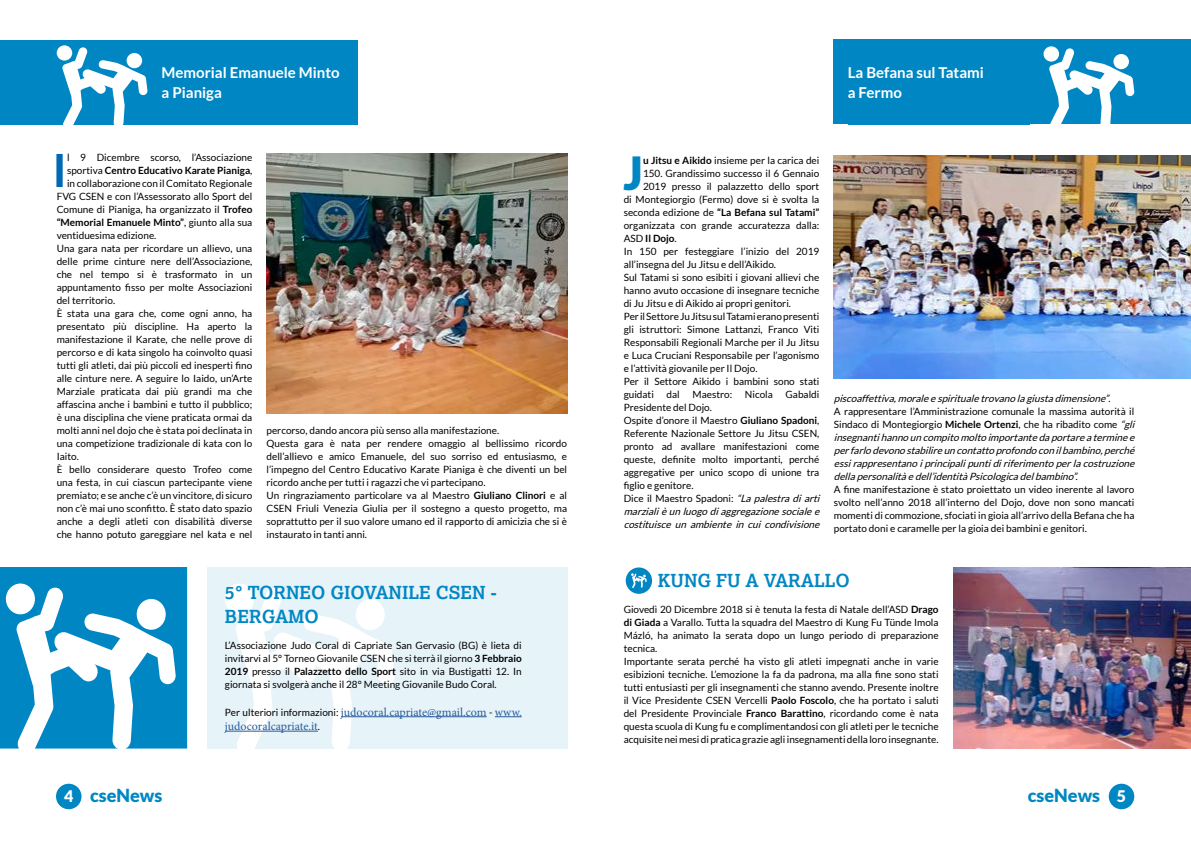
<style>
.page{position:relative;width:1191px;height:842px;background:#fff}
.page>*{position:absolute;margin:0;border:0;box-sizing:border-box;transform-origin:0 0}
.t1{font:700 46px "Lato";color:#0069b4}
.t2{font:900 45.7px "Lato";color:#0087c3}
.t3{font:700 18px/24px "Lexia Da Ma";color:#0087c3}
.t4{font:900 18px "Lato";color:#0087c3}
.t5{font:700 15px/20px "Lato";color:#fff}
.t6{font:12px/14.4px "Minion Pro";color:#275b9b}
.t7{font:10px/13px "Lato";color:#000}
.t8{font:italic 10px/13px "Lato";color:#000}
.t9{font:700 10px "Lato";color:#000}
.s1{font-weight:400}
.s2{font-weight:700}
.s3{font-family:"Lato";font-size:10px;color:#000}
.s4{font-style:italic}
.s5{font-style:normal}
.s6{font-weight:700;font-style:normal}
.s7{font-size:16px;color:#fff}
</style>
<div class="page">
<div style="left:0;top:40px;width:357px;height:85px;background:#0087c3"></div>
<svg style="left:57px;top:45px;width:15px;height:16px"></svg>
<svg style="left:62px;top:47px;width:86px;height:78px"></svg>
<div style="left:834px;top:40px;width:357px;height:84px;background:#0087c3"></div>
<svg style="left:1043px;top:46px;width:16px;height:16px"></svg>
<svg style="left:1048px;top:48px;width:86px;height:76px"></svg>
<img style="left:266px;top:153px;width:301px;height:260px">
<svg style="left:0;top:567px;width:187px;height:182px"></svg>
<div style="left:207px;top:567px;width:360px;height:182px;background:#e6f3f9"></div>
<div style="left:225px;top:583px;width:29px;height:32px;background:#fff;border-radius:50%"></div>
<svg style="left:235px;top:586px;width:160px;height:163px"></svg>
<hr style="left:341px;top:716px;width:146px;height:1px;background:#275b9b">
<svg style="left:495px;top:716px;width:27px;height:1px"></svg>
<hr style="left:225px;top:731px;width:93px;height:1px;background:#275b9b">
<img style="left:834px;top:156px;width:357px;height:222px">
<svg style="left:624px;top:566px;width:29px;height:29px"></svg>
<div style="left:623px;top:565px;width:31px;height:31px;border:2px solid #fff;border-radius:50%"></div>
<svg style="left:631px;top:573px;width:16px;height:15px"></svg>
<img style="left:953px;top:567px;width:238px;height:182px">
<div style="left:56px;top:784px;width:25px;height:25px;background:#0087c3;border-radius:50%"></div>
<div style="left:1108px;top:784px;width:26px;height:25px;background:#0087c3;border-radius:50%"></div>
<h3 class="t5" style="left:162px;top:62px;width:180px">Memorial Emanuele Minto a Pianiga</h3>
<h3 class="t5" style="left:848px;top:63px;width:138px">La Befana sul Tatami a Fermo</h3>
<h1 class="t1" style="left:53px;top:144px;width:16px">I</h1>
<p class="t7" style="left:67px;top:151px;width:187px">l 9 Dicembre scorso, l’Associazione</p>
<p class="t9" style="left:67px;top:165px;width:187px"><span class="s1">sportiva</span> Centro Educativo Karate Pianiga<span class="s1">,</span></p>
<p class="t7" style="left:67px;top:177px;width:187px">in collaborazione con il Comitato Regionale</p>
<p class="t7" style="left:57px;top:190px;width:197px">FVG CSEN e con l’Assessorato allo Sport del</p>
<p class="t7" style="left:57px;top:203px;width:197px">Comune di Pianiga, ha organizzato il <span class="s2">Trofeo</span></p>
<p class="t9" style="left:57px;top:217px;width:197px">“Memorial Emanuele Minto”<span class="s1">, giunto alla sua</span></p>
<p class="t7" style="left:57px;top:229px;width:101px">ventiduesima edizione.</p>
<p class="t7" style="left:57px;top:242px;width:197px">Una gara nata per ricordare un allievo, una</p>
<p class="t7" style="left:57px;top:255px;width:197px">delle prime cinture nere dell’Associazione,</p>
<p class="t7" style="left:57px;top:268px;width:197px">che nel tempo si è trasformato in un</p>
<p class="t7" style="left:57px;top:281px;width:197px">appuntamento fisso per molte Associazioni</p>
<p class="t7" style="left:57px;top:294px;width:60px">del territorio.</p>
<p class="t7" style="left:57px;top:307px;width:197px">È stata una gara che, come ogni anno, ha</p>
<p class="t7" style="left:57px;top:320px;width:197px">presentato più discipline. Ha aperto la</p>
<p class="t7" style="left:57px;top:333px;width:197px">manifestazione il Karate, che nelle prove di</p>
<p class="t7" style="left:57px;top:346px;width:197px">percorso e di kata singolo ha coinvolto quasi</p>
<p class="t7" style="left:57px;top:359px;width:197px">tutti gli atleti, dai più piccoli ed inesperti fino</p>
<p class="t7" style="left:57px;top:372px;width:197px">alle cinture nere. A seguire lo Iaido, un’Arte</p>
<p class="t7" style="left:57px;top:385px;width:197px">Marziale praticata dai più grandi ma che</p>
<p class="t7" style="left:57px;top:398px;width:197px">affascina anche i bambini e tutto il pubblico;</p>
<p class="t7" style="left:57px;top:411px;width:197px">è una disciplina che viene praticata ormai da</p>
<p class="t7" style="left:57px;top:424px;width:197px">molti anni nel dojo che è stata poi declinata in</p>
<p class="t7" style="left:57px;top:437px;width:197px">una competizione tradizionale di kata con lo</p>
<p class="t7" style="left:57px;top:450px;width:24px">Iaito.</p>
<p class="t7" style="left:57px;top:463px;width:197px">È bello considerare questo Trofeo come</p>
<p class="t7" style="left:57px;top:476px;width:197px">una festa, in cui ciascun partecipante viene</p>
<p class="t7" style="left:57px;top:489px;width:197px">premiato; e se anche c’è un vincitore, di sicuro</p>
<p class="t7" style="left:57px;top:502px;width:197px">non c’è mai uno sconfitto. È stato dato spazio</p>
<p class="t7" style="left:57px;top:515px;width:197px">anche a degli atleti con disabilità diverse</p>
<p class="t7" style="left:57px;top:528px;width:197px">che hanno potuto gareggiare nel kata e nel</p>
<p class="t7" style="left:266px;top:424px;width:302px">percorso, dando ancora più senso alla manifestazione.<br>Questa gara è nata per rendere omaggio al bellissimo ricordo dell’allievo e amico Emanuele, del suo sorriso ed entusiasmo, e l’impegno del Centro Educativo Karate Pianiga è che diventi un bel ricordo anche per tutti i ragazzi che vi partecipano.<br>Un ringraziamento particolare va al Maestro <span class="s2">Giuliano Clinori</span> e al CSEN Friuli Venezia Giulia per il sostegno a questo progetto, ma soprattutto per il suo valore umano ed il rapporto di amicizia che si è instaurato in tanti anni.</p>
<h3 class="t3" style="left:225px;top:581px;width:273px">5° TORNEO GIOVANILE CSEN -<br>BERGAMO</h3>
<p class="t7" style="left:225px;top:639px;width:298px;text-align:justify">L’Associazione Judo Coral di Capriate San Gervasio (BG) è lieta di invitarvi al 5° Torneo Giovanile CSEN che si terrà il giorno <span class="s2">3 Febbraio 2019</span> presso il <span class="s2">Palazzetto dello Sport</span> sito in via Bustigatti 12. In giornata si svolgerà anche il 28° Meeting Giovanile Budo Coral.</p>
<p class="t6" style="left:225px;top:704px;width:298px"><span class="s3">Per ulteriori informazioni:</span> judocoral.capriate@gmail.com <span class="s3">-</span> www. judocoralcapriate.it<span class="s3">.</span></p>
<h2 class="t2" style="left:623px;top:146px;width:21px">J</h2>
<p class="t7" style="left:643px;top:154px;width:178px"><span class="s2">u Jitsu e Aikido</span> insieme per la carica dei</p>
<p class="t7" style="left:643px;top:167px;width:178px">150. Grandissimo successo il 6 Gennaio</p>
<p class="t7" style="left:643px;top:180px;width:178px">2019 presso il palazzetto dello sport</p>
<p class="t7" style="left:623px;top:193px;width:197px">di Montegiorgio (Fermo) dove si è svolta la</p>
<p class="t9" style="left:623px;top:206px;width:197px"><span class="s1">seconda edizione de</span> “La Befana sul Tatami”</p>
<p class="t7" style="left:623px;top:219px;width:197px">organizzata con grande accuratezza dalla:</p>
<p class="t9" style="left:623px;top:232px;width:54px"><span class="s1">ASD</span> Il Dojo<span class="s1">.</span></p>
<p class="t7" style="left:623px;top:245px;width:197px">In 150 per festeggiare l’inizio del 2019</p>
<p class="t7" style="left:623px;top:258px;width:154px">all’insegna del Ju Jitsu e dell’Aikido.</p>
<p class="t7" style="left:623px;top:271px;width:197px">Sul Tatami si sono esibiti i giovani allievi che</p>
<p class="t7" style="left:623px;top:284px;width:197px">hanno avuto occasione di insegnare tecniche</p>
<p class="t7" style="left:623px;top:297px;width:169px">di Ju Jitsu e di Aikido ai propri genitori.</p>
<p class="t7" style="left:623px;top:310px;width:197px">Per il Settore Ju Jitsu sul Tatami erano presenti</p>
<p class="t7" style="left:623px;top:323px;width:197px">gli istruttori: Simone Lattanzi, Franco Viti</p>
<p class="t7" style="left:623px;top:336px;width:197px">Responsabili Regionali Marche per il Ju Jitsu</p>
<p class="t7" style="left:623px;top:349px;width:197px">e Luca Cruciani Responsabile per l’agonismo</p>
<p class="t7" style="left:623px;top:362px;width:135px">e l’attività giovanile per Il Dojo.</p>
<p class="t7" style="left:623px;top:375px;width:197px">Per il Settore Aikido i bambini sono stati</p>
<p class="t7" style="left:623px;top:388px;width:32px">guidati</p>
<p class="t7" style="left:666px;top:388px;width:15px">dal</p>
<p class="t7" style="left:692px;top:388px;width:41px">Maestro:</p>
<p class="t7" style="left:745px;top:388px;width:29px">Nicola</p>
<p class="t7" style="left:785px;top:388px;width:35px">Gabaldi</p>
<p class="t7" style="left:623px;top:401px;width:200px">Presidente del Dojo.<br>Ospite d’onore il Maestro <span class="s2">Giuliano Spadoni</span>, Referente Nazionale Settore Ju Jitsu CSEN, pronto ad avallare manifestazioni come queste, definite molto importanti, perché aggregative per unico scopo di unione tra figlio e genitore.<br>Dice il Maestro Spadoni: <span class="s4">“Lapalestradiarti marzialièun luogo diaggregazionesocialee costituisce un ambiente in cui condivisione</span></p>
<p class="t8" style="left:834px;top:392px;width:305px">piscoaffettiva,moraleespiritualetrovano lagiustadimensione”<span class="s5">.<br>A rappresentare l’Amministrazione comunale la massima autorità il Sindaco di Montegiorgio</span> <span class="s6">Michele Ortenzi</span><span class="s5">, che ha ribadito come</span> “gli insegnantihanno un compito molto importantedaportareaterminee perfarlo devono stabilireun contatto profondo con ilbambino,perché essirappresentano iprincipalipuntidiriferimento perlacostruzione dellapersonalitàedell’identitàPsicologicadelbambino”.</p>
<p class="t7" style="left:834px;top:483px;width:302px;text-align:justify">A fine manifestazione è stato proiettato un video inerente al lavoro svolto nell’anno 2018 all’interno del Dojo, dove non sono mancati momenti di commozione, sfociati in gioia all’arrivo della Befana che ha portato doni e caramelle per la gioia dei bambini e genitori.</p>
<h3 class="t3" style="left:658px;top:569px;width:193px">KUNG FU A VARALLO</h3>
<p class="t7" style="left:623px;top:603px;width:316px">Giovedì 20 Dicembre 2018 si è tenuta la festa di Natale dell’ASD <span class="s2">Drago di Giada</span> a Varallo. Tutta la squadra del Maestro di Kung Fu Tünde Imola Mázló, ha animato la serata dopo un lungo periodo di preparazione tecnica.<br>Importante serata perché ha visto gli atleti impegnati anche in varie esibizioni tecniche. L’emozione la fa da padrona, ma alla fine sono stati tutti entusiasti per gli insegnamenti che stanno avendo. Presente inoltre il Vice Presidente CSEN Vercelli <span class="s2">Paolo Foscolo</span>, che ha portato i saluti del Presidente Provinciale <span class="s2">Franco Barattino</span>, ricordando come è nata questa scuola di Kung fu e complimentandosi con gli atleti per le tecniche acquisite nei mesi di pratica grazie agli insegnamenti della loro insegnante.</p>
<h3 class="t4" style="left:64px;top:785px;width:100px"><span class="s7">4</span> cseNews</h3>
<h3 class="t4" style="left:1027px;top:785px;width:100px">cseNews <span class="s7">5</span></h3>
</div>
